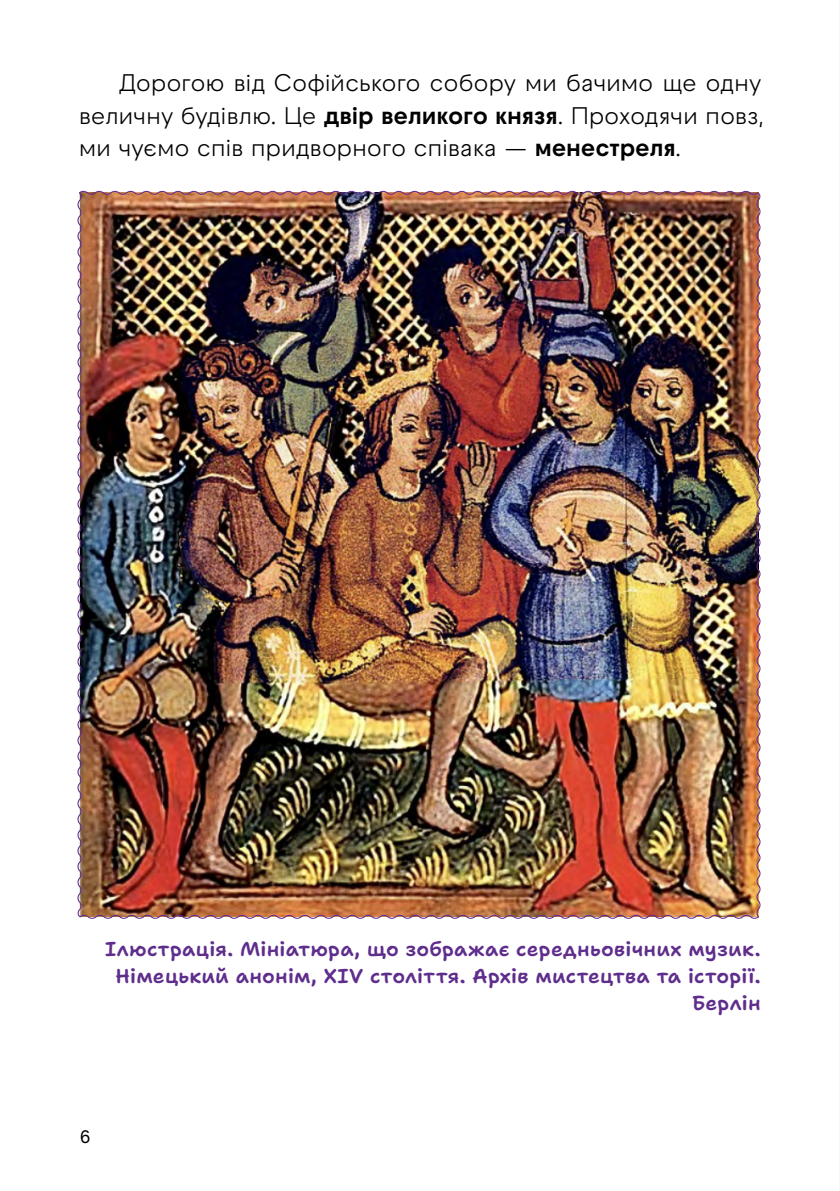
<style>
.page{position:relative;width:840px;height:1191px;background:#fff}
.page>*{position:absolute;margin:0;border:0;box-sizing:border-box;transform-origin:0 0}
.t1{font:24px/32.4px "Raptor V3 Premium";letter-spacing:-.015em;color:#000;text-align:justify}
.t2{font:600 20px/27px "Shantell Sans";letter-spacing:.015em;color:#5f2d8c;text-align:right}
.t3{font:500 18px "Raptor V3 Premium";color:#000}
.s1{font-weight:700}
</style>
<div class="page">
<img style="left:77px;top:190px;width:684px;height:729px">
<hr style="left:839px;top:0;width:1px;height:1191px;background:#000">
<p class="t1" style="left:79px;top:66px;width:686px;text-indent:40px">Дорогою від Софійського собору ми бачимо ще одну величну будівлю. Це <span class="s1">двір великого князя</span>. Проходячи повз, ми чуємо спів придворного співака — <span class="s1">менестреля</span>.</p>
<p class="t2" style="left:105px;top:935px;width:656px">Ілюстрація. Мініатюра, що зображає середньовічних музик.<br>Німецький анонім, ХІV століття. Архів мистецтва та історії.<br>Берлін</p>
<p class="t3" style="left:80px;top:1124px;width:12px">6</p>
</div>
